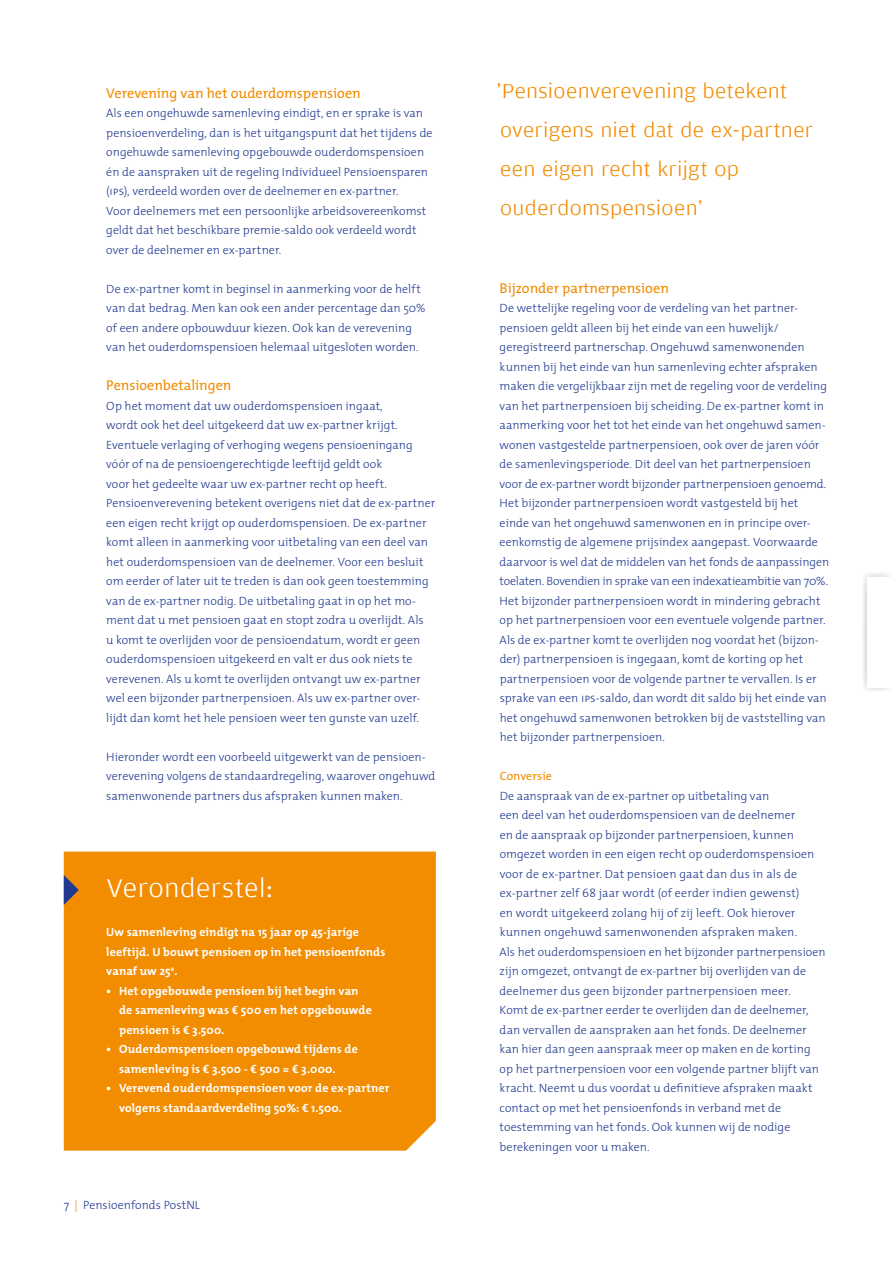
<style>
.page{position:relative;width:893px;height:1263px;background:#fff}
.page>*{position:absolute;margin:0;border:0;box-sizing:border-box;transform-origin:0 0}
.t1{font:300 27px "Amplitude Wide";letter-spacing:.015em;color:#fff}
.t2{font:300 21px/39px "Amplitude Wide";letter-spacing:.015em;color:#f28c00}
.t3{font:14.25px "The Mix";color:#f28c00}
.t4{font:300 12px/19.5px "The Mix";letter-spacing:.005em;color:#213a8f}
.t5{font:700 12px/19.5px "The Mix";letter-spacing:.01em;color:#fff}
.t6{font:12px "The Mix";letter-spacing:.005em;color:#f28c00}
.s1{font-family:"The Mix Light Caps";font-weight:400}
.s2{color:#f28c00}
</style>
<div class="page">
<svg style="left:863px;top:573px;width:27px;height:118px"></svg>
<div style="left:867px;top:577px;width:26px;height:110px;background:#fff"></div>
<div style="left:64px;top:851px;width:372px;height:299px;background:#f28c00"></div>
<svg style="left:64px;top:875px;width:15px;height:30px"></svg>
<p class="t3" style="left:106px;top:81px;width:256px">Verevening van het ouderdomspensioen</p>
<p class="t4" style="left:106px;top:103px;width:328px">Als een ongehuwde samenleving eindigt, en er sprake is van pensioenverdeling, dan is het uitgangspunt dat het tijdens de ongehuwde samenleving opgebouwde ouderdomspensioen én de aanspraken uit de regeling Individueel Pensioensparen (<span class="s1">ips</span>), verdeeld worden over de deelnemer en ex-partner.<br>Voor deelnemers met een persoonlijke arbeidsovereenkomst geldt dat het beschikbare premie-saldo ook verdeeld wordt over de deelnemer en ex-partner.</p>
<p class="t4" style="left:106px;top:278px;width:321px">De ex-partner komt in beginsel in aanmerking voor de helft van dat bedrag. Men kan ook een ander percentage dan 50% of een andere opbouwduur kiezen. Ook kan de verevening van het ouderdomspensioen helemaal uitgesloten worden.</p>
<p class="t3" style="left:106px;top:373px;width:127px">Pensioenbetalingen</p>
<p class="t4" style="left:106px;top:395px;width:331px">Op het moment dat uw ouderdomspensioen ingaat,<br>wordt ook het deel uitgekeerd dat uw ex-partner krijgt.<br>Eventuele verlaging of verhoging wegens pensioeningang vóór of na de pensioengerechtigde leeftijd geldt ook<br>voor het gedeelte waar uw ex-partner recht op heeft.<br>Pensioenverevening betekent overigens niet dat de ex-partner een eigen recht krijgt op ouderdomspensioen. De ex-partner komt alleen in aanmerking voor uitbetaling van een deel van het ouderdomspensioen van de deelnemer. Voor een besluit om eerder of later uit te treden is dan ook geen toestemming van de ex-partner nodig. De uitbetaling gaat in op het mo&shy;ment dat u met pensioen gaat en stopt zodra u overlijdt. Als<br>u komt te overlijden voor de pensioendatum, wordt er geen ouderdomspensioen uitgekeerd en valt er dus ook niets te verevenen. Als u komt te overlijden ontvangt uw ex-partner wel een bijzonder partnerpensioen. Als uw ex-partner over&shy;lijdt dan komt het hele pensioen weer ten gunste van uzelf.</p>
<p class="t4" style="left:106px;top:746px;width:331px">Hieronder wordt een voorbeeld uitgewerkt van de pensioen&shy;verevening volgens de standaardregeling, waarover ongehuwd samenwonende partners dus afspraken kunnen maken.</p>
<h1 class="t1" style="left:106px;top:873px;width:168px">Veronderstel:</h1>
<p class="t5" style="left:106px;top:922px;width:281px">Uw samenleving eindigt na 15 jaar op 45-jarige leeftijd. U bouwt pensioen op in het pensioenfonds vanaf uw 25<sup>e</sup>.</p>
<p class="t5" style="left:119px;top:980px;width:254px;text-indent:-13px">• Het opgebouwde pensioen bij het begin van de samenleving was € 500 en het opgebouwde pensioen is € 3.500.</p>
<p class="t5" style="left:119px;top:1039px;width:240px;text-indent:-13px">• Ouderdomspensioen opgebouwd tijdens de samenleving is € 3.500 - € 500 = € 3.000.</p>
<p class="t5" style="left:119px;top:1078px;width:272px;text-indent:-13px">• Verevend ouderdomspensioen voor de ex-partner volgens standaardverdeling 50%: € 1.500.</p>
<p class="t4" style="left:64px;top:1195px;width:138px">7 <span class="s2">|</span> Pensioenfonds PostNL</p>
<h2 class="t2" style="left:496px;top:71px;width:318px">'Pensioenverevening betekent overigens niet dat de ex-partner een eigen recht krijgt op ouderdomspensioen'</h2>
<p class="t3" style="left:500px;top:276px;width:171px">Bijzonder partnerpensioen</p>
<p class="t4" style="left:500px;top:298px;width:331px">De wettelijke regeling voor de verdeling van het partner&shy;pensioen geldt alleen bij het einde van een huwelijk/ geregistreerd partnerschap. Ongehuwd samenwonenden kunnen bij het einde van hun samenleving echter afspraken maken die vergelijkbaar zijn met de regeling voor de verdeling van het partnerpensioen bij scheiding. De ex-partner komt in aanmerking voor het tot het einde van het ongehuwd samen&shy;wonen vastgestelde partnerpensioen, ook over de jaren vóór de samenlevingsperiode. Dit deel van het partnerpensioen voor de ex-partner wordt bijzonder partnerpensioen genoemd.<br>Het bijzonder partnerpensioen wordt vastgesteld bij het einde van het ongehuwd samenwonen en in principe over&shy;eenkomstig de algemene prijsindex aangepast. Voorwaarde daarvoor is wel dat de middelen van het fonds de aanpassingen toelaten. Bovendien in sprake van een indexatieambitie van 70%.<br>Het bijzonder partnerpensioen wordt in mindering gebracht op het partnerpensioen voor een eventuele volgende partner.<br>Als de ex-partner komt te overlijden nog voordat het (bijzon&shy;der) partnerpensioen is ingegaan, komt de korting op het partnerpensioen voor de volgende partner te vervallen. Is er sprake van een <span class="s1">ips</span>-saldo, dan wordt dit saldo bij het einde van het ongehuwd samenwonen betrokken bij de vaststelling van het bijzonder partnerpensioen.</p>
<p class="t6" style="left:500px;top:766px;width:54px">Conversie</p>
<p class="t4" style="left:500px;top:785px;width:328px">De aanspraak van de ex-partner op uitbetaling van<br>een deel van het ouderdomspensioen van de deelnemer<br>en de aanspraak op bijzonder partnerpensioen, kunnen omgezet worden in een eigen recht op ouderdomspensioen voor de ex-partner. Dat pensioen gaat dan dus in als de ex-partner zelf 68 jaar wordt (of eerder indien gewenst)<br>en wordt uitgekeerd zolang hij of zij leeft. Ook hierover kunnen ongehuwd samenwonenden afspraken maken.<br>Als het ouderdomspensioen en het bijzonder partnerpensioen zijn omgezet, ontvangt de ex-partner bij overlijden van de deelnemer dus geen bijzonder partnerpensioen meer.<br>Komt de ex-partner eerder te overlijden dan de deelnemer, dan vervallen de aanspraken aan het fonds. De deelnemer kan hier dan geen aanspraak meer op maken en de korting op het partnerpensioen voor een volgende partner blijft van kracht. Neemt u dus voordat u definitieve afspraken maakt contact op met het pensioenfonds in verband met de toestemming van het fonds. Ook kunnen wij de nodige berekeningen voor u maken.</p>
</div>
